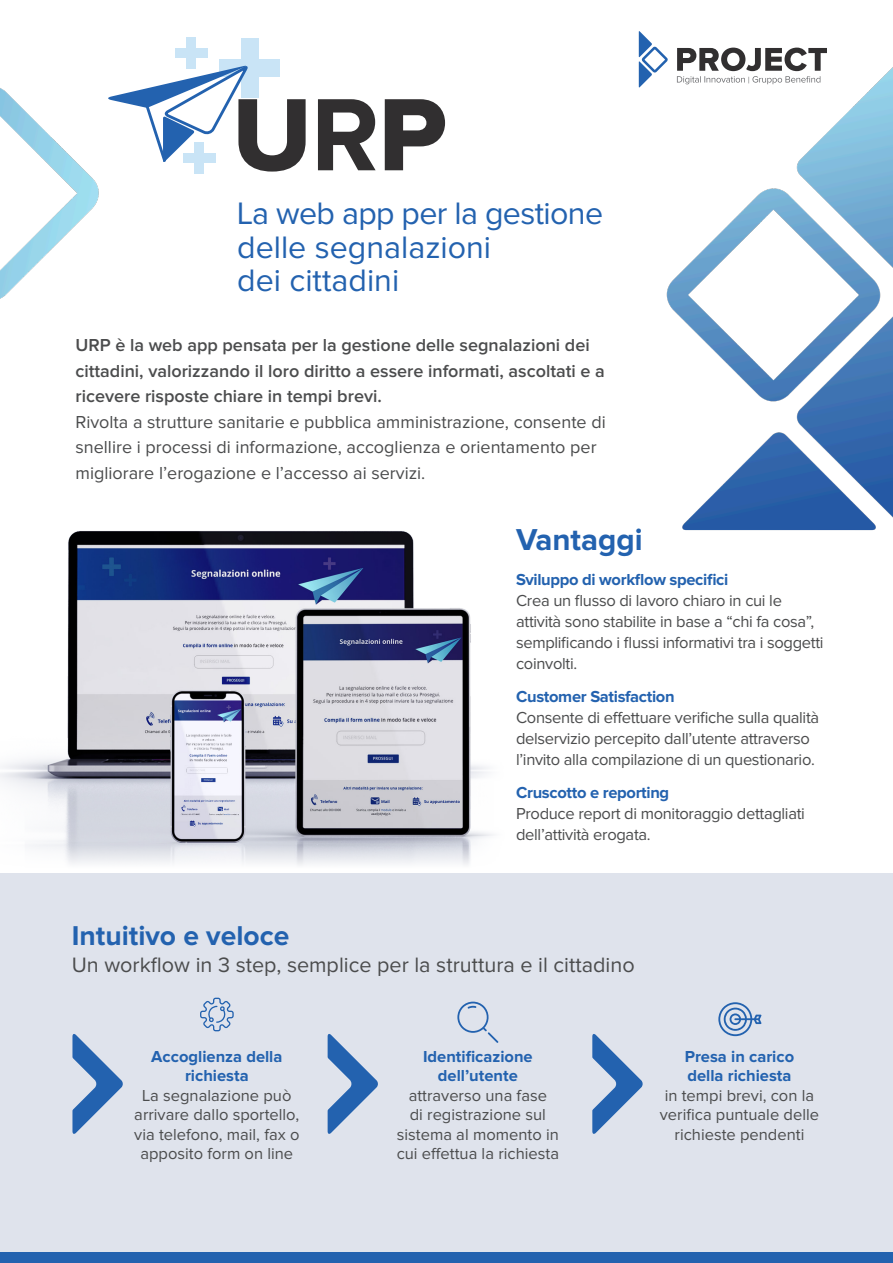
<style>
.page{position:relative;width:893px;height:1263px;background:#fff}
.page>*{position:absolute;margin:0;border:0;box-sizing:border-box;transform-origin:0 0}
.t1{font:32.25px/33.6px "Proxima Nova";color:#2362af}
.t2{font:700 31.35px "Proxima Nova";color:#2362af}
.t3{font:700 28.2px "Proxima Nova";color:#2362af}
.t4{font:21.6px "Proxima Nova";color:#4b4c4d}
.t5{font:18px/25.5px "Proxima Nova";color:#4b4c4d}
.t6{font:600 18px/25.5px "Proxima Nova";color:#4b4c4d}
.t7{font:16.5px/21px "Proxima Nova";letter-spacing:-.02em;color:#4b4c4d}
.t8{font:16.5px/19.5px "Proxima Nova";color:#4b4c4d;text-align:center}
.t9{font:700 16.5px "Proxima Nova";color:#2362af}
.t10{font:700 16.5px "Proxima Nova";letter-spacing:-.02em;color:#2362af}
</style>
<div class="page">
<img style="left:0;top:531px;width:592px;height:343px">
<div style="left:0;top:874px;width:893px;height:389px;background:#dfe3ec"></div>
<svg style="left:200px;top:998px;width:34px;height:33px"></svg>
<svg style="left:718px;top:1002px;width:43px;height:34px"></svg>
<svg style="left:457px;top:1002px;width:41px;height:41px"></svg>
<div style="left:0;top:1252px;width:893px;height:11px;background:#2362af"></div>
<img style="left:666px;top:47px;width:227px;height:483px">
<img style="left:0;top:88px;width:99px;height:211px">
<svg style="left:677px;top:48px;width:150px;height:36px"></svg>
<svg style="left:639px;top:31px;width:31px;height:57px"></svg>
<div style="left:241px;top:39px;width:18px;height:59px;background:#c9e4f6"></div>
<div style="left:219px;top:60px;width:61px;height:17px;background:#c9e4f6"></div>
<div style="left:187px;top:37px;width:9px;height:31px;background:#c9e4f6"></div>
<div style="left:175px;top:48px;width:33px;height:9px;background:#c9e4f6"></div>
<div style="left:195px;top:143px;width:9px;height:31px;background:#c9e4f6"></div>
<svg style="left:108px;top:64px;width:337px;height:108px"></svg>
<svg style="left:327px;top:1034px;width:51px;height:100px"></svg>
<svg style="left:72px;top:1034px;width:51px;height:100px"></svg>
<svg style="left:592px;top:1034px;width:51px;height:100px"></svg>
<p class="t1" style="left:237px;top:198px;width:367px">La web app per la gestione delle segnalazioni</p>
<p class="t1" style="left:237px;top:265px;width:164px">dei cittadini</p>
<p class="t6" style="left:75px;top:333px;width:531px">URP è la web app pensata per la gestione delle segnalazioni dei cittadini, valorizzando il loro diritto a essere informati, ascoltati e a ricevere risposte chiare in tempi brevi.</p>
<p class="t5" style="left:75px;top:410px;width:532px">Rivolta a strutture sanitarie e pubblica amministrazione, consente di</p>
<p class="t5" style="left:75px;top:435px;width:523px">snellire i processi di informazione, accoglienza e orientamento per migliorare l’erogazione e l’accesso ai servizi.</p>
<p class="t2" style="left:516px;top:525px;width:128px">Vantaggi</p>
<p class="t10" style="left:516px;top:572px;width:214px">Sviluppo di workflow specifici</p>
<p class="t7" style="left:516px;top:591px;width:309px">Crea un flusso di lavoro chiaro in cui le attività sono stabilite in base a “chi fa cosa”, semplificando i flussi informativi tra i soggetti coinvolti.</p>
<p class="t10" style="left:516px;top:689px;width:160px">Customer Satisfaction</p>
<p class="t7" style="left:516px;top:708px;width:305px">Consente di effettuare verifiche sulla qualità delservizio percepito dall’utente attraverso l’invito alla compilazione di un questionario.</p>
<p class="t10" style="left:516px;top:785px;width:155px">Cruscotto e reporting</p>
<p class="t7" style="left:516px;top:804px;width:290px">Produce report di monitoraggio dettagliati</p>
<p class="t7" style="left:516px;top:825px;width:136px">dell’attività erogata.</p>
<p class="t3" style="left:72px;top:923px;width:219px">Intuitivo e veloce</p>
<p class="t4" style="left:72px;top:955px;width:564px">Un workflow in 3 step, semplice per la struttura e il cittadino</p>
<p class="t9" style="left:151px;top:1048px;width:133px">Accoglienza della</p>
<p class="t9" style="left:185px;top:1068px;width:65px">richiesta</p>
<p class="t8" style="left:142px;top:1086px;width:151px">La segnalazione può</p>
<p class="t8" style="left:134px;top:1105px;width:167px">arrivare dallo sportello,</p>
<p class="t8" style="left:134px;top:1125px;width:167px">via telefono, mail, fax o apposito form on line</p>
<p class="t9" style="left:423px;top:1048px;width:111px">Identificazione</p>
<p class="t9" style="left:438px;top:1068px;width:81px">dell’utente</p>
<p class="t8" style="left:397px;top:1086px;width:164px">attraverso una fase<br>di registrazione sul sistema al momento in cui effettua la richiesta</p>
<p class="t9" style="left:685px;top:1048px;width:111px">Presa in carico</p>
<p class="t9" style="left:687px;top:1068px;width:105px">della richiesta</p>
<p class="t8" style="left:660px;top:1086px;width:161px">in tempi brevi, con la verifica puntuale delle richieste pendenti</p>
</div>
